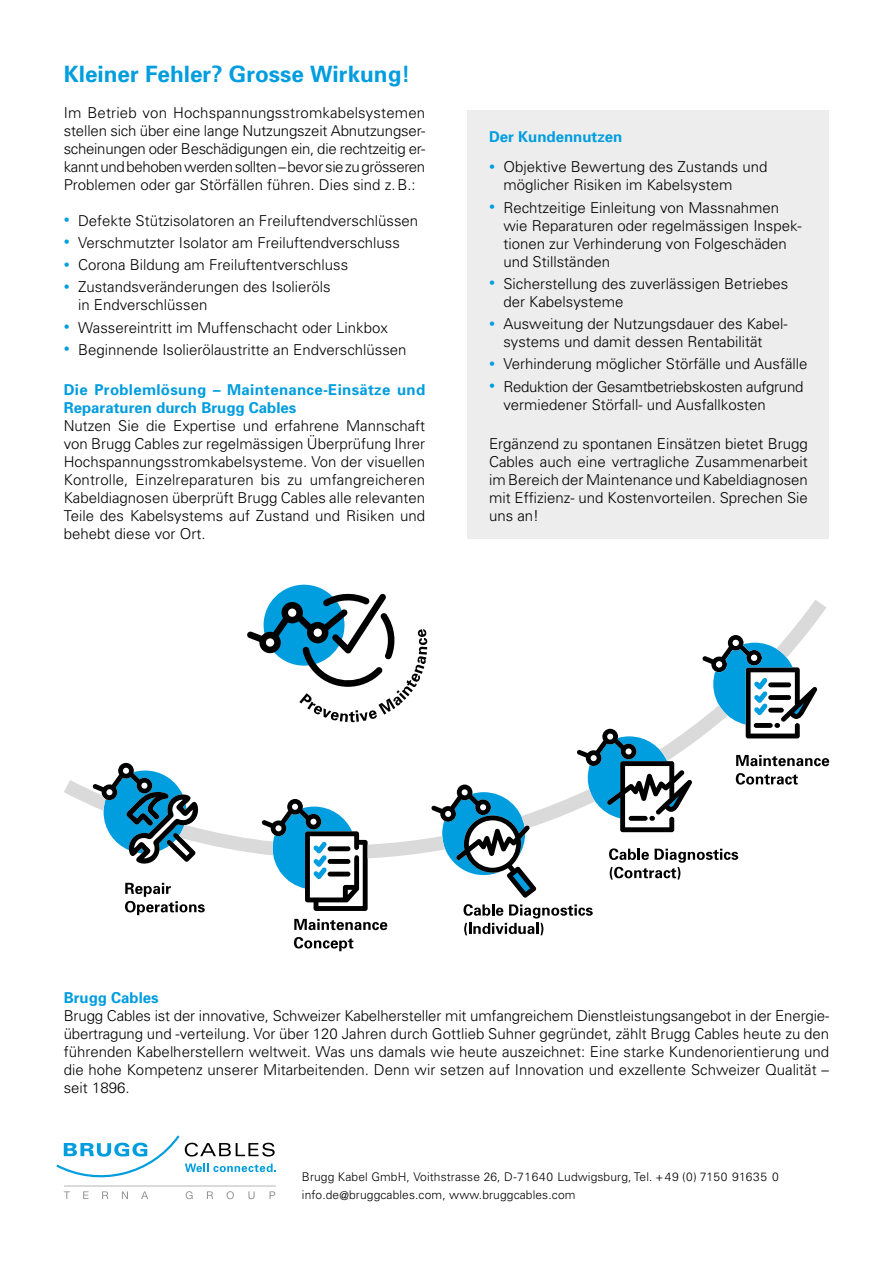
<style>
.page{position:relative;width:893px;height:1263px;background:#fff}
.page>*{position:absolute;margin:0;border:0;box-sizing:border-box;transform-origin:0 0}
.t1{font:700 22.5px "Univers";color:#009ddf}
.t2{font:300 15px/18px "Univers";color:#000}
.t3{font:300 15px/18px "Univers";letter-spacing:-.02em;color:#000}
.t4{font:700 15px/18px "Univers";letter-spacing:.02em;color:#009ddf}
.t5{font:700 15px "Univers";color:#009ddf}
.t6{font:300 12px/18px "Univers";letter-spacing:.01em;color:#000}
.s1{font-size:12px;color:#009ddf}
</style>
<div class="page">
<hr style="left:64px;top:1185px;width:211px;height:2px;background:#dadada">
<svg style="left:56px;top:1135px;width:219px;height:43px"></svg>
<svg style="left:64px;top:1191px;width:6px;height:8px"></svg>
<svg style="left:83px;top:1191px;width:5px;height:8px"></svg>
<svg style="left:102px;top:1191px;width:6px;height:8px"></svg>
<svg style="left:122px;top:1191px;width:6px;height:8px"></svg>
<svg style="left:141px;top:1191px;width:7px;height:8px"></svg>
<svg style="left:186px;top:1191px;width:7px;height:8px"></svg>
<svg style="left:207px;top:1191px;width:6px;height:8px"></svg>
<svg style="left:227px;top:1191px;width:7px;height:8px"></svg>
<svg style="left:248px;top:1191px;width:7px;height:8px"></svg>
<svg style="left:270px;top:1191px;width:5px;height:8px"></svg>
<div style="left:468px;top:111px;width:361px;height:428px;background:#ededed"></div>
<div style="left:264px;top:585px;width:80px;height:81px;background:#009ddf;border-radius:50%"></div>
<svg style="left:64px;top:592px;width:765px;height:359px"></svg>
<h1 class="t1" style="left:64px;top:60px;width:348px">Kleiner Fehler? Grosse Wirkung!</h1>
<p class="t2" style="left:64px;top:103px;width:363px;text-align:justify">Im Betrieb von Hochspannungsstromkabelsystemen stellen sich über eine lange Nutzungszeit Abnutzungser&shy;scheinungen oder Beschädigungen ein, die rechtzeitig er&shy;kannt und behoben werden sollten – bevor sie zu grösseren Problemen oder gar Störfällen führen. Dies sind z.B.:</p>
<p class="t2" style="left:64px;top:211px;width:356px"><span class="s1">•</span> Defekte Stützisolatoren an Freiluftendverschlüssen</p>
<p class="t2" style="left:64px;top:234px;width:338px"><span class="s1">•</span> Verschmutzter Isolator am Freiluftendverschluss</p>
<p class="t2" style="left:64px;top:256px;width:286px"><span class="s1">•</span> Corona Bildung am Freiluftentverschluss</p>
<p class="t2" style="left:78px;top:278px;width:254px;text-indent:-14px"><span class="s1">•</span> Zustandsveränderungen des Isolieröls in Endverschlüssen</p>
<p class="t2" style="left:64px;top:318px;width:326px"><span class="s1">•</span> Wassereintritt im Muffenschacht oder Linkbox</p>
<p class="t2" style="left:64px;top:341px;width:344px"><span class="s1">•</span> Beginnende Isolierölaustritte an Endverschlüssen</p>
<p class="t4" style="left:64px;top:381px;width:363px">Die Problemlösung – Maintenance-Einsätze und<br>Reparaturen durch Brugg Cables</p>
<p class="t2" style="left:64px;top:417px;width:363px;text-align:justify">Nutzen Sie die Expertise und erfahrene Mannschaft von Brugg Cables zur regelmässigen Überprüfung Ihrer Hochspannungsstromkabelsysteme. Von der visuellen Kontrolle, Einzelreparaturen bis zu umfangreicheren Kabeldiagnosen überprüft Brugg Cables alle relevanten Teile des Kabelsystems auf Zustand und Risiken und behebt diese vor Ort.</p>
<p class="t5" style="left:489px;top:127px;width:135px">Der Kundennutzen</p>
<p class="t2" style="left:503px;top:158px;width:266px;text-indent:-14px"><span class="s1">•</span> Objektive Bewertung des Zustands und möglicher Risiken im Kabelsystem</p>
<p class="t2" style="left:503px;top:198px;width:300px;text-indent:-14px"><span class="s1">•</span> Rechtzeitige Einleitung von Massnahmen wie Reparaturen oder regelmässigen Inspek&shy;tionen zur Verhinderung von Folgeschäden und Stillständen</p>
<p class="t2" style="left:503px;top:275px;width:287px;text-indent:-14px"><span class="s1">•</span> Sicherstellung des zuverlässigen Betriebes der Kabelsysteme</p>
<p class="t2" style="left:503px;top:315px;width:286px;text-indent:-14px"><span class="s1">•</span> Ausweitung der Nutzungsdauer des Kabel&shy;systems und damit dessen Rentabilität</p>
<p class="t2" style="left:489px;top:355px;width:320px"><span class="s1">•</span> Verhinderung möglicher Störfälle und Ausfälle</p>
<p class="t3" style="left:503px;top:377px;width:301px;text-indent:-14px"><span class="s1">•</span> Reduktion der Gesamtbetriebskosten aufgrund vermiedener Störfall- und Ausfallkosten</p>
<p class="t2" style="left:489px;top:435px;width:320px;text-align:justify">Ergänzend zu spontanen Einsätzen bietet Brugg Cables auch eine vertragliche Zusammenarbeit im Bereich der Maintenance und Kabeldiagnosen mit Effizienz- und Kostenvorteilen. Sprechen Sie uns an!</p>
<p class="t5" style="left:64px;top:988px;width:97px">Brugg Cables</p>
<p class="t2" style="left:64px;top:1006px;width:767px;text-align:justify">Brugg Cables ist der innovative, Schweizer Kabelhersteller mit umfangreichem Dienstleistungsangebot in der Energie&shy;übertragung und -verteilung. Vor über 120 Jahren durch Gottlieb Suhner gegründet, zählt Brugg Cables heute zu den führenden Kabelherstellern weltweit. Was uns damals wie heute auszeichnet: Eine starke Kundenorientierung und die hohe Kompetenz unserer Mitarbeitenden. Denn wir setzen auf Innovation und exzellente Schweizer Qualität – seit 1896.</p>
<p class="t6" style="left:302px;top:1168px;width:478px">Brugg Kabel GmbH, Voithstrasse 26, D-71640 Ludwigsburg, Tel. +49 (0) 7150 91635 0 info.de@bruggcables.com, www.bruggcables.com</p>
</div>
